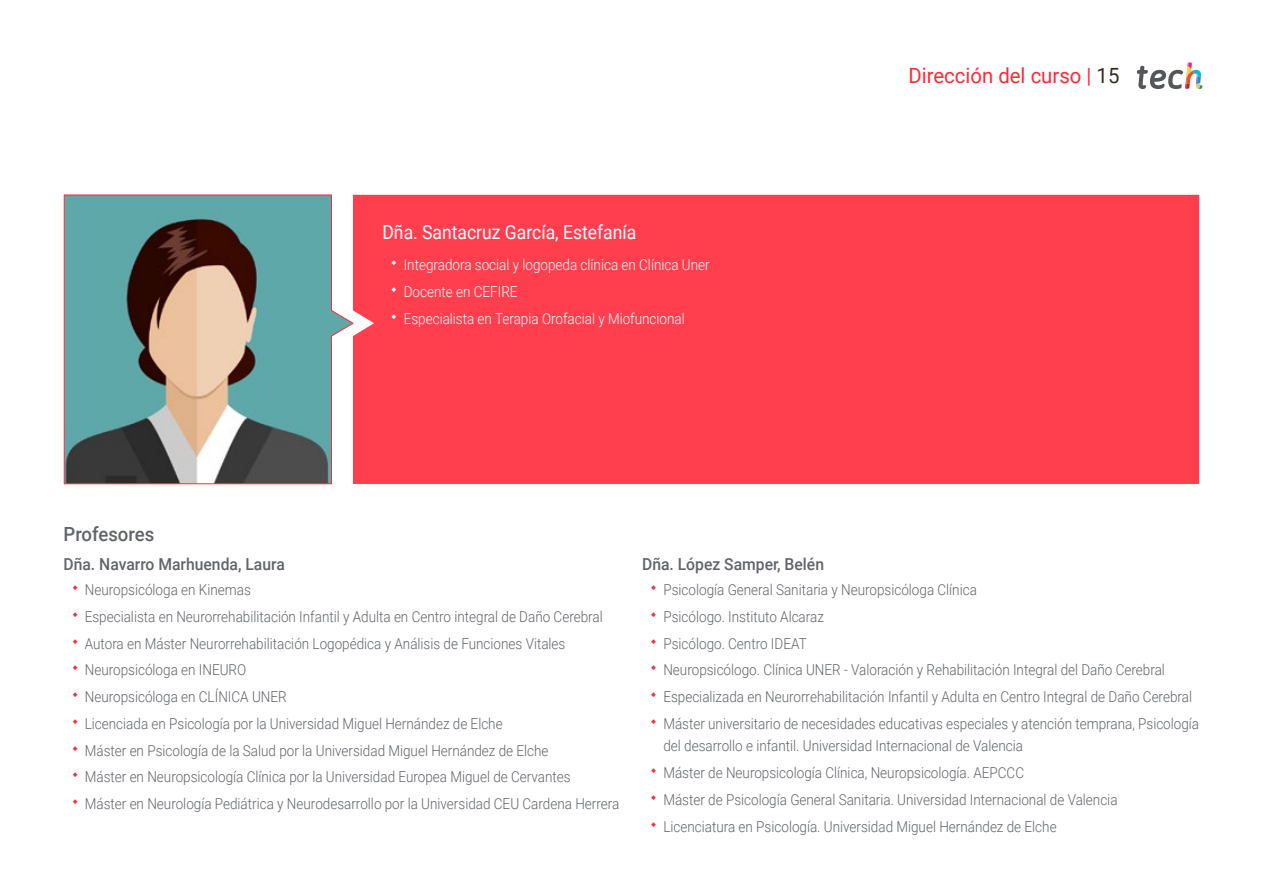
<style>
.page{position:relative;width:1263px;height:893px;background:#fff}
.page>*{position:absolute;margin:0;border:0;box-sizing:border-box;transform-origin:0 0}
.t1{font:21px "Roboto";color:#ff293a}
.t2{font:19.5px "Roboto";color:#fff;scale:.9 1}
.t3{font:500 19.5px "Roboto";color:#61646a;scale:.95 1}
.t4{font:500 16.5px "Roboto";color:#61646a;scale:.95 1}
.t5{font:300 15px/26.7px "Roboto";color:#61646a;scale:.9 1}
.t6{font:300 15px/26.7px "Roboto";color:#fff;scale:.9 1}
.s1{color:#312e20}
</style>
<div class="page">
<div style="left:354px;top:195px;width:845px;height:289px;background:#ff3e4e"></div>
<svg style="left:1137px;top:62px;width:65px;height:27px"></svg>
<svg style="left:64px;top:195px;width:290px;height:289px;background:#7f938e"></svg>
<svg style="left:392px;top:260px;width:4px;height:5px"></svg>
<svg style="left:392px;top:287px;width:4px;height:5px"></svg>
<svg style="left:392px;top:314px;width:4px;height:5px"></svg>
<h2 class="t2" style="left:382px;top:219px;width:284px">Dña. Santacruz García, Estefanía</h2>
<p class="t6" style="left:404px;top:251px;width:341px">Integradora social y logopeda clínica en Clínica Uner<br>Docente en CEFIRE<br>Especialista en Terapia Orofacial y Miofuncional</p>
<h1 class="t1" style="left:908px;top:61px;width:213px">Dirección del curso | <span class="s1">15</span></h1>
<h2 class="t3" style="left:64px;top:520px;width:97px">Profesores</h2>
<p class="t4" style="left:64px;top:553px;width:234px">Dña. Navarro Marhuenda, Laura</p>
<p class="t5" style="left:85px;top:576px;width:595px">Neuropsicóloga en Kinemas<br>Especialista en Neurorrehabilitación Infantil y Adulta en Centro integral de Daño Cerebral Autora en Máster Neurorrehabilitación Logopédica y Análisis de Funciones Vitales Neuropsicóloga en INEURO<br>Neuropsicóloga en CLÍNICA UNER<br>Licenciada en Psicología por la Universidad Miguel Hernández de Elche<br>Máster en Psicología de la Salud por la Universidad Miguel Hernández de Elche<br>Máster en Neuropsicología Clínica por la Universidad Europea Miguel de Cervantes<br>Máster en Neurología Pediátrica y Neurodesarrollo por la Universidad CEU Cardena Herrera</p>
<p class="t4" style="left:642px;top:553px;width:193px">Dña. López Samper, Belén</p>
<p class="t5" style="left:663px;top:576px;width:597px">Psicología General Sanitaria y Neuropsicóloga Clínica<br>Psicólogo. Instituto Alcaraz<br>Psicólogo. Centro IDEAT<br>Neuropsicólogo. Clínica UNER - Valoración y Rehabilitación Integral del Daño Cerebral Especializada en Neurorrehabilitación Infantil y Adulta en Centro Integral de Daño Cerebral Máster universitario de necesidades educativas especiales y atención temprana, Psicología</p>
<p class="t5" style="left:663px;top:732px;width:506px">del desarrollo e infantil. Universidad Internacional de Valencia<br>Máster de Neuropsicología Clínica, Neuropsicología. AEPCCC<br>Máster de Psicología General Sanitaria. Universidad Internacional de Valencia Licenciatura en Psicología. Universidad Miguel Hernández de Elche</p>
</div>
